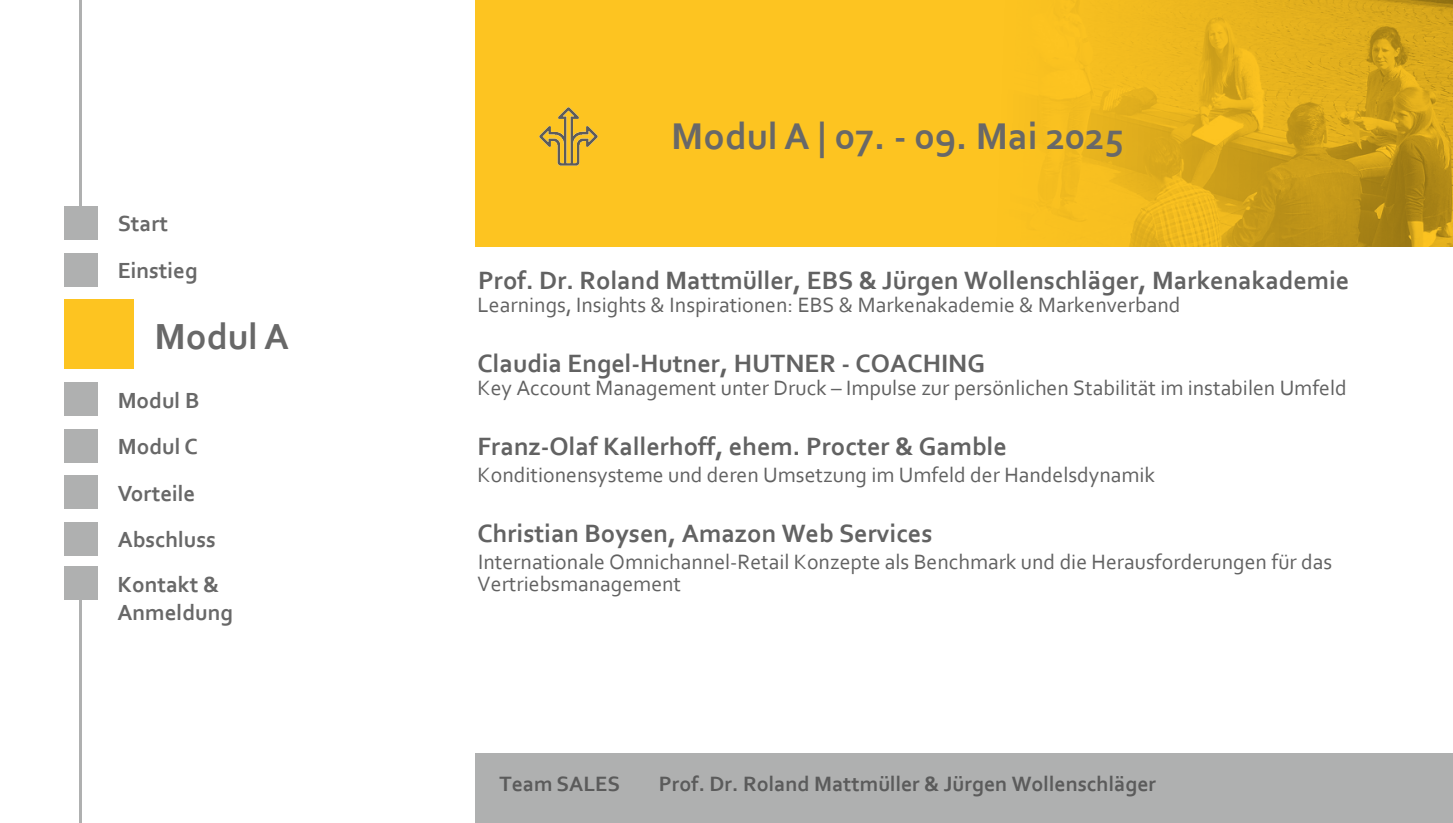
<style>
.page{position:relative;width:1453px;height:823px;background:#fff}
.page>*{position:absolute;margin:0;border:0;box-sizing:border-box;transform-origin:0 0}
.t1{font:700 39px "Corbel";color:#686868}
.t2{font:700 37.95px "Corbel";color:#686868}
.t3{font:700 26.25px "Corbel";color:#626262}
.t4{font:700 22.95px "Corbel";color:#686868}
.t5{font:700 22.95px/27.5px "Corbel";color:#686868}
.t6{font:21.75px/21.8px "Corbel";color:#626262}
.Text{font:700 21.75px "Corbel";color:#5b5b5b}
.s1{font-style:inherit}
</style>
<div class="page">
<div style="left:476px;top:0;width:977px;height:247px;background:#fdc421"></div>
<img style="left:1047px;top:0;width:406px;height:247px">
<hr style="left:79px;top:576px;width:3px;height:247px;background:#afb0b0">
<hr style="left:79px;top:0;width:3px;height:220px;background:#afb0b0">
<div style="left:64px;top:299px;width:70px;height:70px;background:#fdc421"></div>
<div style="left:64px;top:206px;width:33px;height:33px;background:#afb0b0"></div>
<div style="left:64px;top:253px;width:33px;height:33px;background:#afb0b0"></div>
<div style="left:64px;top:382px;width:33px;height:34px;background:#afb0b0"></div>
<div style="left:64px;top:429px;width:33px;height:33px;background:#afb0b0"></div>
<div style="left:64px;top:475px;width:33px;height:34px;background:#afb0b0"></div>
<div style="left:64px;top:522px;width:33px;height:33px;background:#afb0b0"></div>
<div style="left:64px;top:566px;width:33px;height:34px;background:#afb0b0"></div>
<div style="left:476px;top:753px;width:977px;height:70px;background:#afb0b0"></div>
<img style="left:539px;top:107px;width:59px;height:59px">
<p class="t4" style="left:118px;top:209px;width:52px">Start</p>
<p class="t4" style="left:118px;top:256px;width:81px">Einstieg</p>
<p class="t2" style="left:154px;top:312px;width:136px">Modul A</p>
<p class="t4" style="left:118px;top:386px;width:83px">Modul B</p>
<p class="t4" style="left:118px;top:432px;width:81px">Modul C</p>
<p class="t4" style="left:118px;top:479px;width:79px">Vorteile</p>
<p class="t4" style="left:118px;top:525px;width:100px">Abschluss</p>
<p class="t5" style="left:118px;top:570px;width:117px"><span class="s1">Kontakt</span> &amp;<br>Anmeldung</p>
<p class="t1" style="left:671px;top:112px;width:454px"><span class="s1">Modul A</span> | 07. - 09. Mai 2025</p>
<p class="t3" style="left:478px;top:264px;width:873px">Prof. Dr. Roland Mattmüller, EBS &amp; Jürgen Wollenschläger, Markenakademie</p>
<p class="t6" style="left:478px;top:293px;width:704px">Learnings, Insights &amp; Inspirationen: EBS &amp; Markenakademie &amp; Markenverband</p>
<p class="t3" style="left:478px;top:347px;width:509px">Claudia Engel-Hutner, HUTNER - COACHING</p>
<p class="t6" style="left:478px;top:376px;width:871px">Key Account Management unter Druck – Impulse zur persönlichen Stabilität im instabilen Umfeld</p>
<p class="t3" style="left:478px;top:430px;width:531px">Franz-Olaf Kallerhoff, ehem. Procter &amp; Gamble</p>
<p class="t6" style="left:478px;top:463px;width:679px">Konditionensysteme und deren Umsetzung im Umfeld der Handelsdynamik</p>
<p class="t3" style="left:478px;top:517px;width:456px">Christian Boysen, Amazon Web Services</p>
<p class="t6" style="left:478px;top:550px;width:856px">Internationale Omnichannel-Retail Konzepte als Benchmark und die Herausforderungen für das<br>Vertriebsmanagement</p>
<p class="Text" style="left:499px;top:771px;width:122px">Team SALES</p>
<p class="Text" style="left:659px;top:771px;width:499px">Prof. Dr. Roland Mattmüller &amp; Jürgen Wollenschläger</p>
</div>
